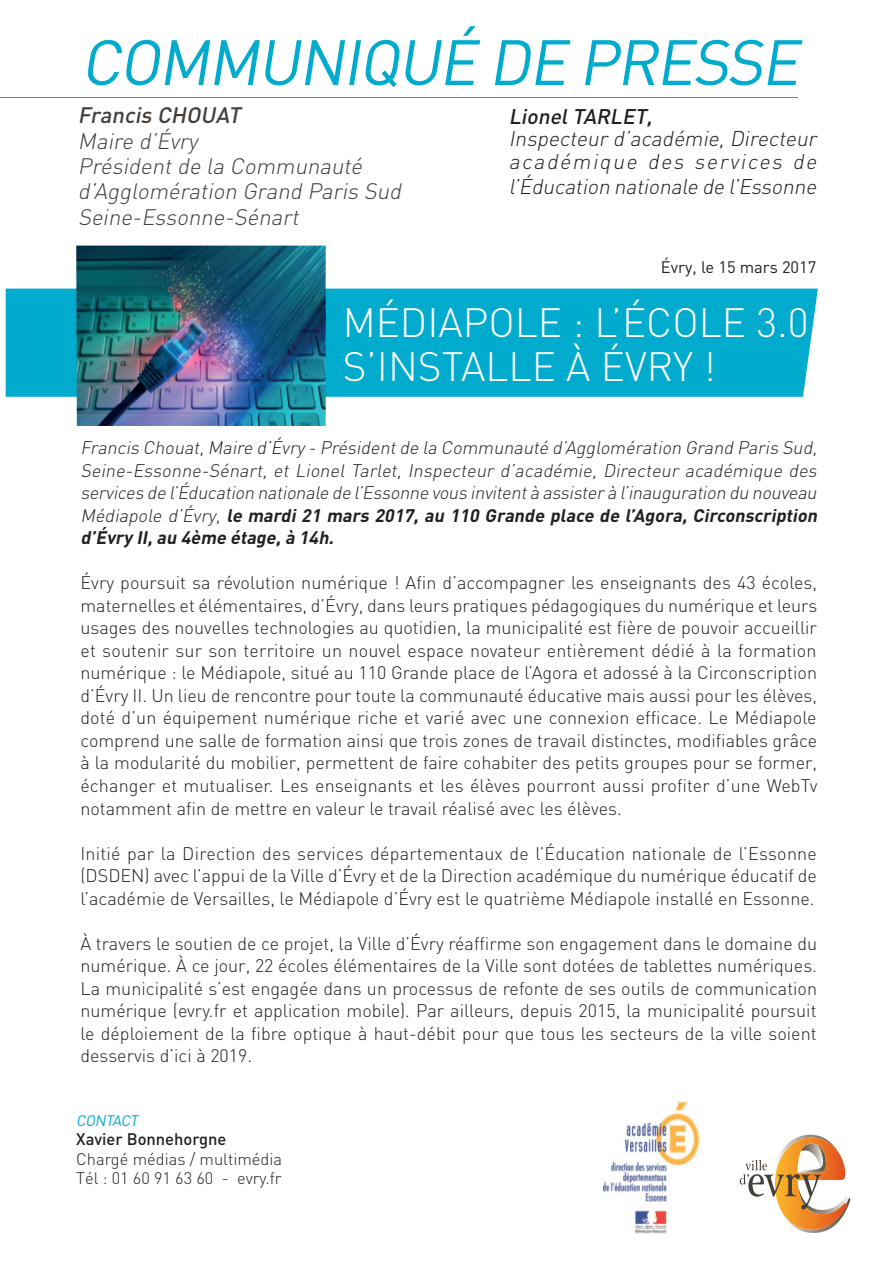
<style>
.page{position:relative;width:893px;height:1263px;background:#fff}
.page>*{position:absolute;margin:0;border:0;box-sizing:border-box;transform-origin:0 0}
.t1{font:italic 63px "DIN";color:#00abcd}
.t2{font:300 40.5px/43.5px "DIN";color:#fff}
.t3{font:italic 300 22.2px/25.3px "DIN";color:#443e39}
.t4{font:italic 500 22.2px "DIN";color:#443e39}
.t5{font:italic 300 21px/22.5px "DIN";color:#231f20}
.t6{font:italic 500 21px "DIN";color:#231f20}
.t7{font:300 18px/22.5px "DIN";color:#231f20;text-align:justify}
.t8{font:italic 300 18px/22.5px "DIN";color:#231f20;text-align:justify}
.t9{font:300 16.5px/19.5px "DIN";color:#231f20}
.t10{font:16.5px "DIN";color:#231f20}
.t11{font:500 16.5px "DIN";color:#231f20}
.t12{font:italic 15.15px "DIN";color:#00abcd}
.s1{font-weight:700}
</style>
<div class="page">
<hr style="left:0;top:97px;width:797px;height:1px;background:#00abcd">
<div style="left:6px;top:289px;width:812px;height:108px;background:#00abcd"></div>
<svg style="left:740px;top:1135px;width:110px;height:98px"></svg>
<img style="left:76px;top:246px;width:250px;height:180px">
<img style="left:603px;top:1101px;width:96px;height:133px">
<h1 class="t1" style="left:81px;top:23px;width:731px">COMMUNIQUÉ DE PRESSE</h1>
<p class="t4" style="left:78px;top:101px;width:169px">Francis CHOUAT</p>
<p class="t3" style="left:78px;top:128px;width:329px">Maire d’Évry<br>Présidentde la Communauté d’Agglomération Grand Paris Sud<br>Seine-Essonne-Sénart</p>
<p class="t6" style="left:509px;top:103px;width:149px">LionelTARLET,</p>
<p class="t5" style="left:509px;top:127px;width:314px">Inspecteur d’académie,Directeur académique des services de</p>
<p class="t5" style="left:509px;top:175px;width:313px">l’Éducation nationale de l’Essonne</p>
<p class="t10" style="left:661px;top:257px;width:157px">Évry, le 15 mars 2017</p>
<h2 class="t2" style="left:343px;top:300px;width:467px">MÉDIAPOLE : L’ÉCOLE 3.0<br>S’INSTALLE À ÉVRY !</h2>
<p class="t8" style="left:80px;top:436px;width:742px">Francis Chouat,Maire d’Évry - Présidentde la Communauté d’Agglomération Grand Paris Sud, Seine-Essonne-Sénart, et Lionel Tarlet, Inspecteur d’académie, Directeur académique des services de l’Éducation nationale de l’Essonne vous invitentà assisterà l’inauguration du nouveau Médiapole d’Évry, <span class="s1">le mardi 21 mars 2017, au 110 Grande place de l’Agora, Circonscription d’Évry II,au 4ème étage,à 14h.</span></p>
<p class="t7" style="left:80px;top:571px;width:739px">Évry poursuit sa révolution numérique ! Afin d’accompagner les enseignants des 43 écoles, maternelles et élémentaires, d’Évry, dans leurs pratiques pédagogiques du numérique et leurs usages des nouvelles technologies au quotidien, la municipalité est fière de pouvoir accueillir et soutenir sur son territoire un nouvel espace novateur entièrement dédié à la formation numérique : le Médiapole, situé au 110 Grande place de l’Agora et adossé à la Circonscription d’Évry II. Un lieu de rencontre pour toute la communauté éducative mais aussi pour les élèves, doté d’un équipement numérique riche et varié avec une connexion efficace. Le Médiapole comprend une salle de formation ainsi que trois zones de travail distinctes, modifiables grâce à la modularité du mobilier, permettent de faire cohabiter des petits groupes pour se former, échanger et mutualiser. Les enseignants et les élèves pourront aussi profiter d’une WebTv notamment afin de mettre en valeur le travail réalisé avec les élèves.</p>
<p class="t7" style="left:80px;top:841px;width:738px">Initié par la Direction des services départementaux de l’Éducation nationale de l’Essonne (DSDEN) avec l’appui de la Ville d’Évry et de la Direction académique du numérique éducatif de l’académie de Versailles, le Médiapole d’Évry est le quatrième Médiapole installé en Essonne.</p>
<p class="t7" style="left:80px;top:931px;width:738px">À travers le soutien de ce projet, la Ville d’Évry réaffirme son engagement dans le domaine du numérique. À ce jour, 22 écoles élémentaires de la Ville sont dotées de tablettes numériques.<br>La municipalité s’est engagée dans un processus de refonte de ses outils de communication numérique (evry.fr et application mobile). Par ailleurs, depuis 2015, la municipalité poursuit le déploiement de la fibre optique à haut-débit pour que tous les secteurs de la ville soient desservis d’ici à 2019.</p>
<p class="t12" style="left:76px;top:1111px;width:66px">CONTACT</p>
<p class="t11" style="left:76px;top:1129px;width:152px">Xavier Bonnehorgne</p>
<p class="t9" style="left:76px;top:1149px;width:207px">Chargé médias / multimédia<br>Tél : 01 60 91 63 60 - evry.fr</p>
</div>
